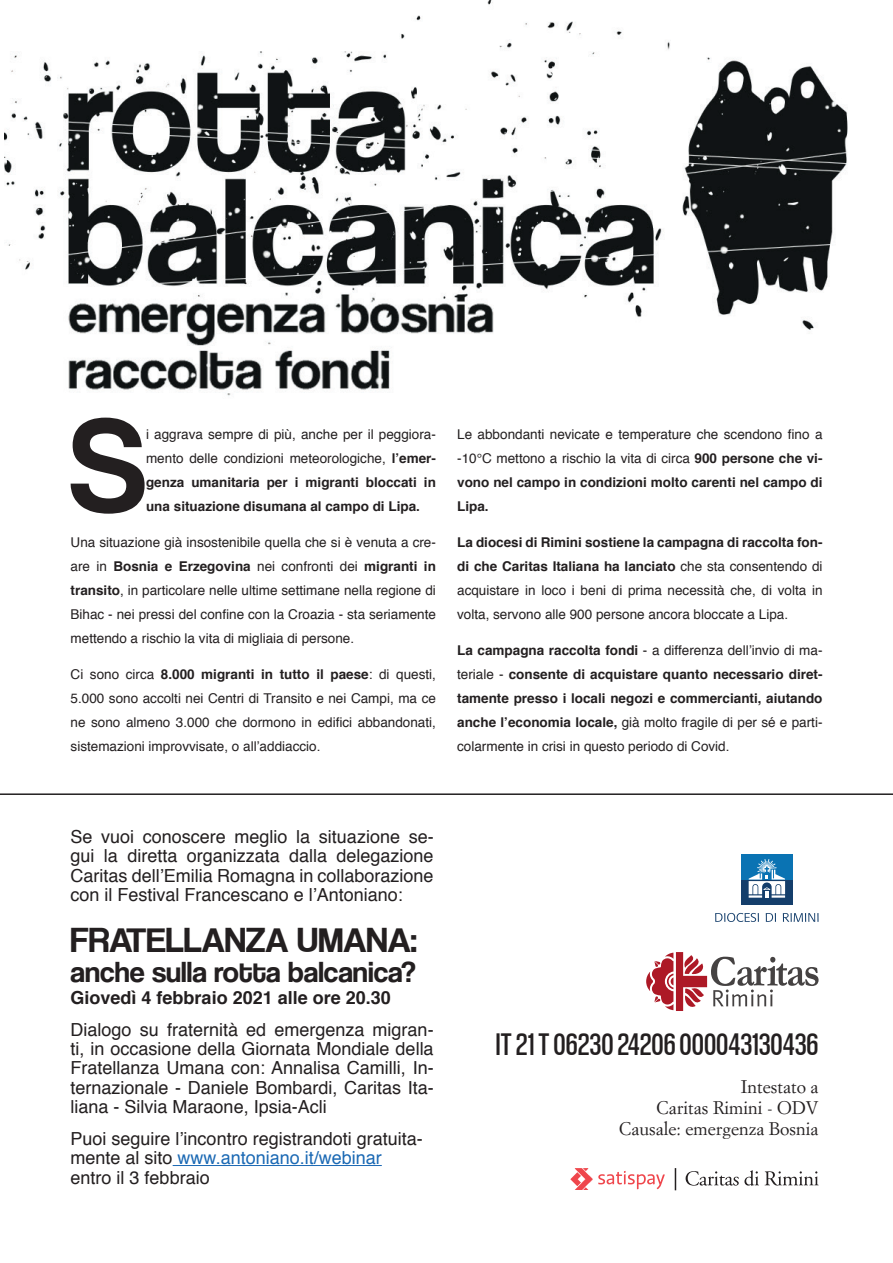
<style>
.page{position:relative;width:893px;height:1263px;background:#fff}
.page>*{position:absolute;margin:0;border:0;box-sizing:border-box;transform-origin:0 0}
.t1{font:135.45px "Coolvetica Rg";color:#231f20}
.t2{font:36px "Coolvetica Rg";color:#231f20}
.t3{font:33px "Coolvetica Condensed Rg";color:#231f20}
.t4{font:30px "Coolvetica Rg";color:#231f20}
.t5{font:18px/19.4px "Helvetica";color:#231f20;text-align:justify}
.t6{font:18px/21px "Simoncini Garamond Std";color:#231f20;text-align:right}
.t7{font:700 18px "Helvetica";color:#231f20}
.t8{font:13.5px/24px "Helvetica";color:#231f20;text-align:justify}
.t9{font:700 13.5px/24px "Helvetica";color:#231f20;text-align:justify}
.s1{font-weight:400}
.s2{font-weight:700}
.s3{color:#1b69b4}
</style>
<div class="page">
<img style="left:5px;top:0;width:843px;height:461px">
<svg style="left:646px;top:952px;width:173px;height:59px"></svg>
<svg style="left:715px;top:913px;width:44px;height:9px"></svg>
<svg style="left:766px;top:913px;width:10px;height:9px"></svg>
<svg style="left:783px;top:913px;width:36px;height:9px"></svg>
<div style="left:741px;top:879px;width:52px;height:26px;background:#143e6b"></div>
<div style="left:741px;top:854px;width:52px;height:25px;background:#0a73b3"></div>
<svg style="left:749px;top:859px;width:36px;height:39px"></svg>
<hr style="left:173px;top:1165px;width:209px;height:1px;background:#1b69b4">
<svg style="left:570px;top:1168px;width:95px;height:21px"></svg>
<svg style="left:686px;top:1170px;width:73px;height:16px"></svg>
<svg style="left:765px;top:1171px;width:54px;height:14px"></svg>
<svg style="left:675px;top:1168px;width:1px;height:22px"></svg>
<hr style="left:0;top:793px;width:893px;height:2px;background:#231f20">
<h1 class="t1" style="left:70px;top:386px;width:78px">S</h1>
<p class="t9" style="left:146px;top:422px;width:291px"><span class="s1">i aggrava sempre di più, anche per il peggiora&shy;mento delle condizioni meteorologiche,</span> l’emer&shy;genza umanitaria per i migranti bloccati in una situazione disumana al campo di Lipa.</p>
<p class="t8" style="left:71px;top:530px;width:367px">Una situazione già insostenibile quella che si è venuta a cre&shy;are in <span class="s2">Bosnia e Erzegovina</span> nei confronti dei <span class="s2">migranti in transito</span>, in particolare nelle ultime settimane nella regione di Bihac - nei pressi del confine con la Croazia - sta seriamente mettendo a rischio la vita di migliaia di persone.</p>
<p class="t8" style="left:71px;top:662px;width:367px">Ci sono circa <span class="s2">8.000 migranti in tutto il paese</span>: di questi, 5.000 sono accolti nei Centri di Transito e nei Campi, ma ce ne sono almeno 3.000 che dormono in edifici abbandonati, sistemazioni improvvisate, o all’addiaccio.</p>
<p class="t8" style="left:457px;top:422px;width:367px">Le abbondanti nevicate e temperature che scendono fino a -10°C mettono a rischio la vita di circa <span class="s2">900 persone che vi&shy;vono nel campo in condizioni molto carenti nel campo di Lipa.</span></p>
<p class="t8" style="left:457px;top:530px;width:367px"><span class="s2">La diocesi di Rimini sostiene la campagna di raccolta fon&shy;di che Caritas Italiana ha lanciato</span> che sta consentendo di acquistare in loco i beni di prima necessità che, di volta in volta, servono alle 900 persone ancora bloccate a Lipa.</p>
<p class="t9" style="left:457px;top:638px;width:367px">La campagna raccolta fondi <span class="s1">- a differenza dell’invio di ma&shy;teriale -</span> consente di acquistare quanto necessario diret&shy;tamente presso i locali negozi e commercianti, aiutando anche l’economia locale, <span class="s1">già molto fragile di per sé e parti&shy;colarmente in crisi in questo periodo di Covid.</span></p>
<h3 class="t5" style="left:71px;top:827px;width:365px">Se vuoi conoscere meglio la situazione se&shy;gui la diretta organizzata dalla delegazione Caritas dell’Emilia Romagna in collaborazione con il Festival Francescano e l’Antoniano:</h3>
<h2 class="t2" style="left:71px;top:919px;width:348px">FRATELLANZA UMANA:</h2>
<h3 class="t4" style="left:71px;top:954px;width:347px">anche sulla rotta balcanica?</h3>
<h3 class="t7" style="left:71px;top:983px;width:322px">Giovedì 4 febbraio 2021 alle ore 20.30</h3>
<h3 class="t5" style="left:71px;top:1020px;width:365px">Dialogo su fraternità ed emergenza migran&shy;ti, in occasione della Giornata Mondiale della Fratellanza Umana con: Annalisa Camilli, In&shy;ternazionale - Daniele Bombardi, Caritas Ita&shy;liana - Silvia Maraone, Ipsia-Acli</h3>
<h3 class="t5" style="left:71px;top:1129px;width:354px;text-align:left">Puoi seguire l’incontro registrandoti gratuita&shy;mente al sito <span class="s3">www.antoniano.it/webinar </span>entro il 3 febbraio</h3>
<h3 class="t3" style="left:496px;top:1024px;width:324px">IT 21 T 06230 24206 000043130436</h3>
<h3 class="t6" style="left:619px;top:1076px;width:201px">Intestato a<br>Caritas Rimini - ODV<br>Causale: emergenza Bosnia</h3>
</div>
